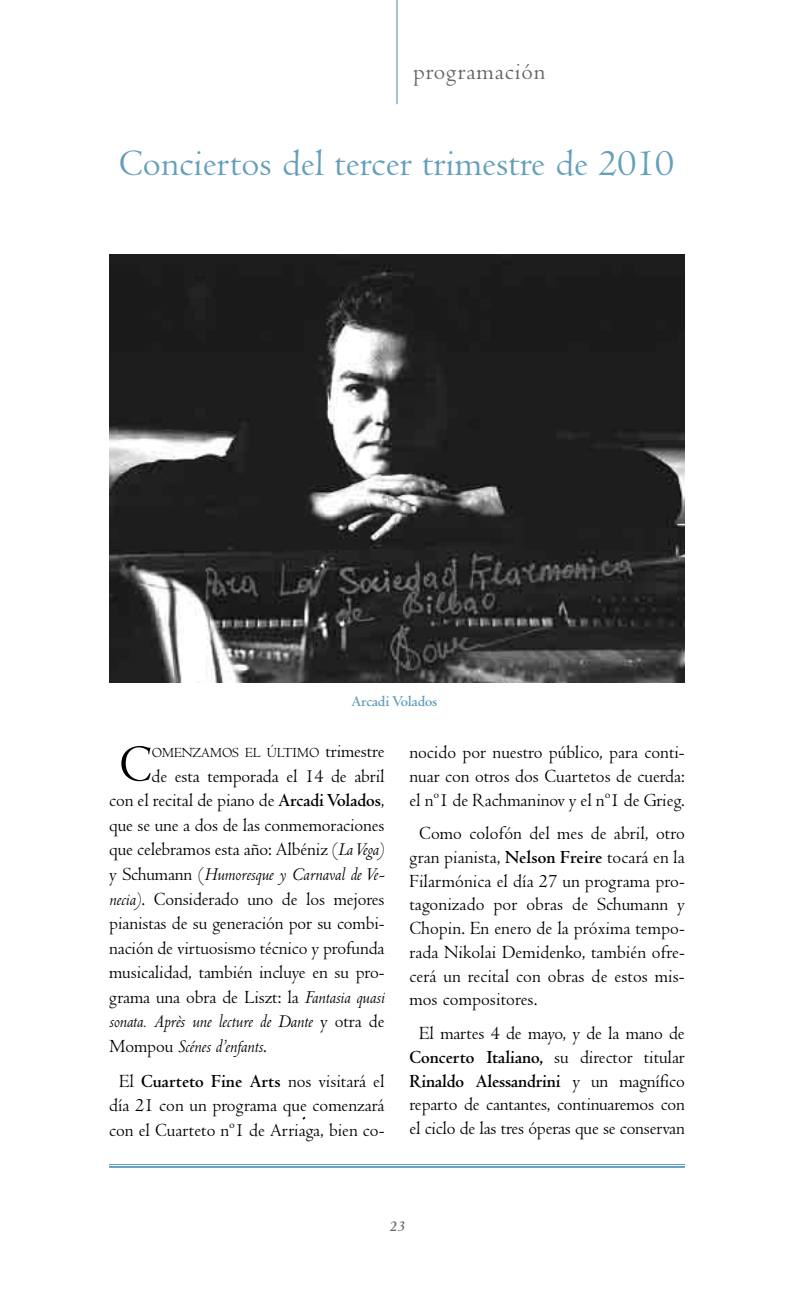
<style>
.page{position:relative;width:794px;height:1290px;background:#fff}
.page>*{position:absolute;margin:0;border:0;box-sizing:border-box;transform-origin:0 0}
.t1{font:54.25px "Centaur";color:#000}
.t2{font:38.5px "Centaur";color:#659fbb}
.t3{font:24.5px "Centaur";letter-spacing:.035em;color:#626262}
.t4{font:19.25px/24.5px "Centaur";color:#000;text-align:justify}
.t5{font:700 15.75px "Centaur";letter-spacing:-.01em;color:#659fbb}
.t6{font:italic 700 15.75px "Centaur";color:#626262}
.t7{font:14.35px "Centaur";letter-spacing:-.005em;color:#000}
.s1{font-size:19.25px}
.s2{font-weight:700}
.s3{font-style:italic}
</style>
<div class="page">
<hr style="left:396px;top:0;width:1px;height:104px;background:#659fbb">
<img style="left:109px;top:255px;width:576px;height:427px">
<hr style="left:109px;top:1164px;width:576px;height:1px;background:#659fbb">
<hr style="left:109px;top:1166px;width:576px;height:1px;background:#659fbb">
<p class="t3" style="left:413px;top:63px;width:134px">programación</p>
<h2 class="t2" style="left:119px;top:149px;width:557px">Conciertos del tercer trimestre de 2010</h2>
<p class="t5" style="left:351px;top:695px;width:87px">Arcadi Volados</p>
<h1 class="t1" style="left:119px;top:744px;width:34px">C</h1>
<p class="t7" style="left:152px;top:747px;width:234px">OMENZAMOS EL ÚLTIMO <span class="s1">trimestre</span></p>
<p class="t4" style="left:109px;top:766px;width:277px;text-indent:42px">de esta temporada el 14 de abril con el recital de piano de <span class="s2">Arcadi Vo la dos</span>, que se une a dos de las conmemoraciones que celebramos esta año: Albéniz (<span class="s3">La Vega) </span>y Schumann (<span class="s3">Humoresque y Car na val de Ve - ne cia)</span>. Considerado uno de los mejores pia nistas de su generación por su combi&shy;nación de virtuosismo técnico y profunda musicalidad, también incluye en su pro&shy;grama una obra de Liszt: la <span class="s3">Fan tasia quasi sonata. Après une lecture de Dan te</span> y otra de Mompou <span class="s3">Scénes d’enfants</span>.</p>
<p class="t4" style="left:109px;top:1070px;width:277px;text-align:center">El <span class="s2">Cuarteto Fine Arts</span> nos visitará el día 21 con un programa que comenzará con el Cuarteto nº1 de Arriaga, bien co -</p>
<p class="t4" style="left:409px;top:742px;width:277px;line-height:23.8px">nocido por nuestro público, para conti&shy;nuar con otros dos Cuartetos de cuerda: el nº1 de Rachmaninov y el nº1 de Grieg.</p>
<p class="t4" style="left:409px;top:823px;width:277px;line-height:23.8px;text-indent:10px">Como colofón del mes de abril, otro gran pianista, <span class="s2">Nelson Freire</span> tocará en la Filarmónica el día 27 un programa pro&shy;tagonizado por obras de Schumann y Chopin. En enero de la próxima tempo&shy;rada Nikolai Demidenko, también ofre&shy;cerá un recital con obras de estos mis&shy;mos compositores.</p>
<p class="t4" style="left:409px;top:1023px;width:277px;line-height:23.8px;text-align:center">El martes 4 de mayo, y de la mano de <span class="s2">Concerto Italiano,</span> su director titular <span class="s2">Rinaldo Alessandrini</span> y un magnífico reparto de cantantes, continuaremos con el ciclo de las tres óperas que se conservan</p>
<p class="t6" style="left:389px;top:1220px;width:17px">23</p>
</div>
